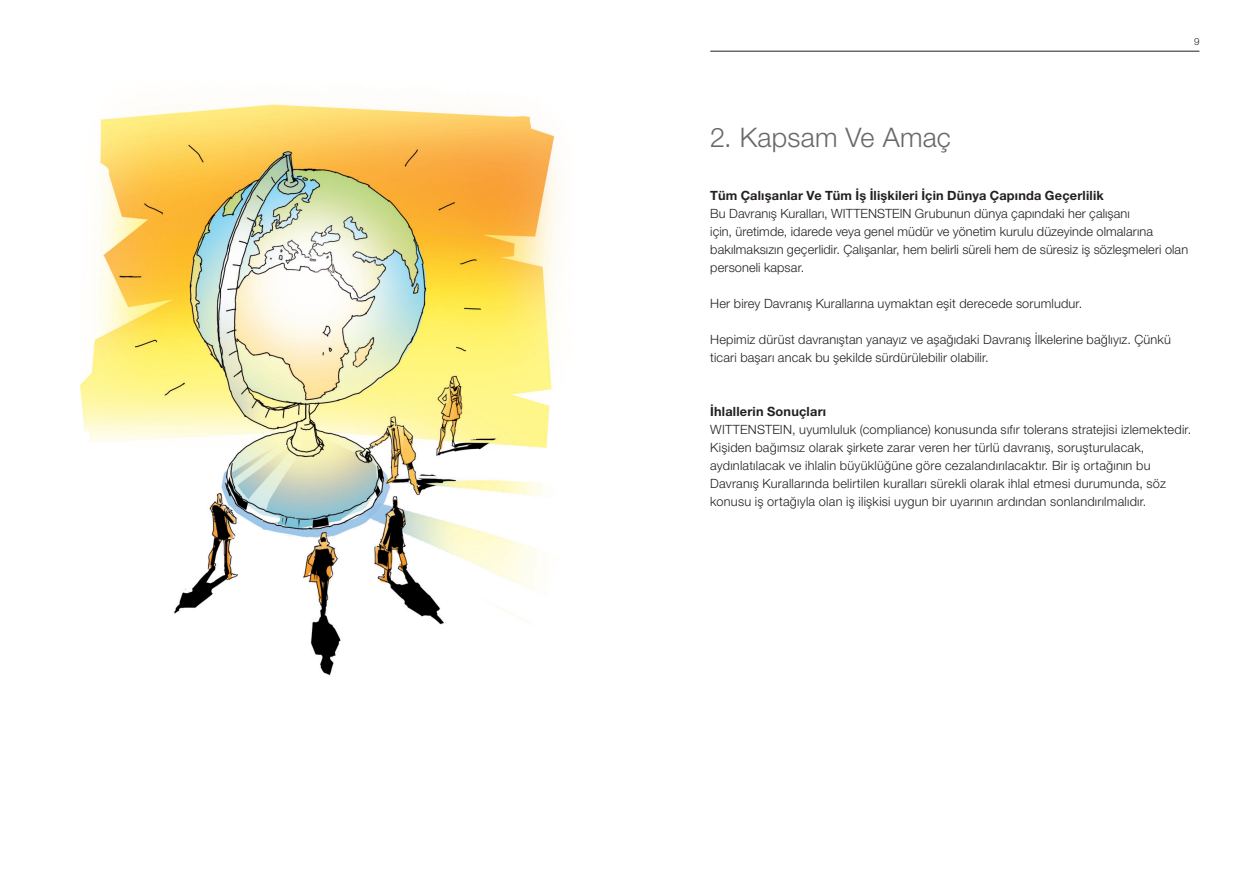
<style>
.page{position:relative;width:1259px;height:893px;background:#fff}
.page>*{position:absolute;margin:0;border:0;box-sizing:border-box;transform-origin:0 0}
.t1{font:300 27px "Helvetica Neue LT Std";letter-spacing:.01em;color:#69696c}
.t2{font:300 12.75px/18px "Helvetica Neue LT Pro";letter-spacing:.015em;color:#231f20}
.t3{font:700 12.75px "Helvetica Neue LT Pro";letter-spacing:.015em;color:#231f20}
.t4{font:300 9.75px "Helvetica Neue LT Std";color:#231f20}
</style>
<div class="page">
<img style="left:80px;top:104px;width:477px;height:572px">
<hr style="left:710px;top:51px;width:489px;height:1px;background:#231f20">
<p class="t4" style="left:1194px;top:36px;width:7px">9</p>
<h1 class="t1" style="left:710px;top:121px;width:242px">2. Kapsam Ve Amaç</h1>
<p class="t3" style="left:710px;top:187px;width:395px">Tüm Çalışanlar Ve Tüm İş İlişkileri İçin Dünya Çapında Geçerlilik</p>
<p class="t2" style="left:710px;top:204px;width:479px">Bu Davranış Kuralları, WITTENSTEIN Grubunun dünya çapındaki her çalışanı<br>için, üretimde, idarede veya genel müdür ve yönetim kurulu düzeyinde olmalarına bakılmaksızın geçerlidir. Çalışanlar, hem belirli süreli hem de süresiz iş sözleşmeleri olan personeli kapsar.</p>
<p class="t2" style="left:710px;top:294px;width:373px">Her birey Davranış Kurallarına uymaktan eşit derecede sorumludur.</p>
<p class="t2" style="left:710px;top:330px;width:462px">Hepimiz dürüst davranıştan yanayız ve aşağıdaki Davranış İlkelerine bağlıyız. Çünkü ticari başarı ancak bu şekilde sürdürülebilir olabilir.</p>
<p class="t3" style="left:710px;top:403px;width:117px">İhlallerin Sonuçları</p>
<p class="t2" style="left:710px;top:420px;width:482px">WITTENSTEIN, uyumluluk (compliance) konusunda sıfır tolerans stratejisi izlemektedir.<br>Kişiden bağımsız olarak şirkete zarar veren her türlü davranış, soruşturulacak, aydınlatılacak ve ihlalin büyüklüğüne göre cezalandırılacaktır. Bir iş ortağının bu Davranış Kurallarında belirtilen kuralları sürekli olarak ihlal etmesi durumunda, söz konusu iş ortağıyla olan iş ilişkisi uygun bir uyarının ardından sonlandırılmalıdır.</p>
</div>
